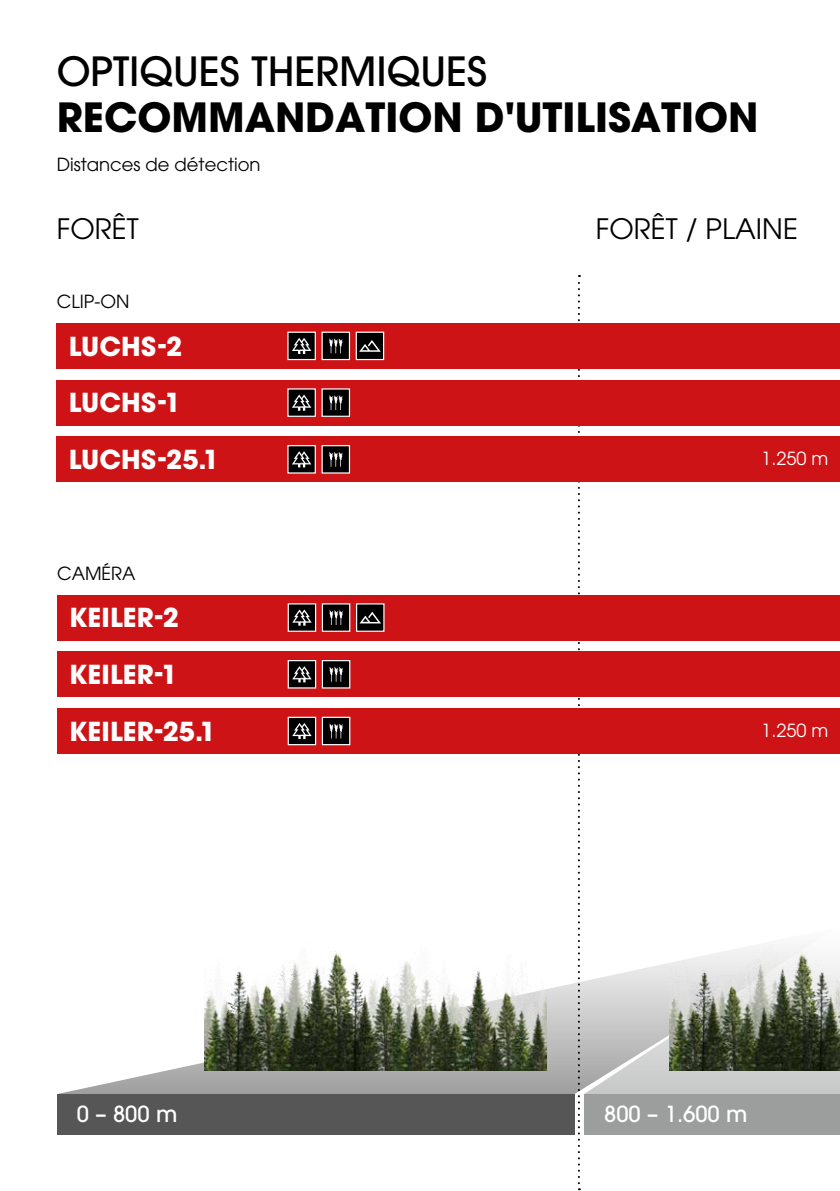
<style>
.page{position:relative;width:840px;height:1191px;background:#fff}
.page>*{position:absolute;margin:0;border:0;box-sizing:border-box;transform-origin:0 0}
.t1{font:700 40px "ITC Avant Garde Pro";color:#000}
.t2{font:500 40px "ITC Avant Garde Pro";color:#000}
.t3{font:28px "ITC Avant Garde Pro";color:#000}
.t4{font:700 26px/56.6px "ITC Avant Garde Pro";letter-spacing:.005em;color:#fff}
.t5{font:500 22px "ITC Avant Garde Pro";color:#fff}
.t6{font:18px "ITC Avant Garde Pro";color:#000}
.t7{font:18px "ITC Avant Garde Pro";color:#fff}
</style>
<div class="page">
<svg style="left:58px;top:927px;width:525px;height:167px"></svg>
<svg style="left:583px;top:963px;width:256px;height:131px;background:#cdcecd"></svg>
<svg style="left:577px;top:275px;width:2px;height:915px"></svg>
<img style="left:204px;top:943px;width:342px;height:127px">
<img style="left:669px;top:944px;width:170px;height:126px">
<div style="left:57px;top:1094px;width:517px;height:40px;background:#565656"></div>
<div style="left:583px;top:1094px;width:256px;height:40px;background:#9c9d9d"></div>
<div style="left:57px;top:708px;width:782px;height:45px;background:#cd1316"></div>
<div style="left:288px;top:717px;width:27px;height:27px;background:#000"></div>
<svg style="left:292px;top:723px;width:19px;height:16px"></svg>
<div style="left:287px;top:716px;width:29px;height:29px;border:1px solid #fff"></div>
<div style="left:322px;top:717px;width:27px;height:27px;background:#000"></div>
<svg style="left:329px;top:723px;width:14px;height:15px"></svg>
<div style="left:321px;top:716px;width:29px;height:29px;border:1px solid #fff"></div>
<div style="left:57px;top:651px;width:782px;height:46px;background:#cd1316"></div>
<div style="left:288px;top:660px;width:27px;height:28px;background:#000"></div>
<svg style="left:292px;top:666px;width:19px;height:16px"></svg>
<div style="left:287px;top:660px;width:29px;height:28px;border:1px solid #fff"></div>
<div style="left:322px;top:660px;width:27px;height:28px;background:#000"></div>
<svg style="left:329px;top:667px;width:14px;height:14px"></svg>
<div style="left:321px;top:660px;width:29px;height:28px;border:1px solid #fff"></div>
<div style="left:57px;top:595px;width:782px;height:45px;background:#cd1316"></div>
<div style="left:356px;top:604px;width:28px;height:27px;background:#000"></div>
<svg style="left:360px;top:611px;width:21px;height:12px"></svg>
<div style="left:356px;top:603px;width:28px;height:29px;border:1px solid #fff"></div>
<div style="left:288px;top:604px;width:27px;height:27px;background:#000"></div>
<svg style="left:292px;top:609px;width:19px;height:16px"></svg>
<div style="left:287px;top:603px;width:29px;height:29px;border:1px solid #fff"></div>
<div style="left:322px;top:604px;width:27px;height:27px;background:#000"></div>
<svg style="left:329px;top:610px;width:14px;height:15px"></svg>
<div style="left:321px;top:603px;width:29px;height:29px;border:1px solid #fff"></div>
<div style="left:57px;top:380px;width:782px;height:45px;background:#cd1316"></div>
<div style="left:288px;top:389px;width:27px;height:27px;background:#000"></div>
<svg style="left:292px;top:394px;width:19px;height:17px"></svg>
<div style="left:287px;top:388px;width:29px;height:29px;border:1px solid #fff"></div>
<div style="left:322px;top:389px;width:27px;height:27px;background:#000"></div>
<svg style="left:329px;top:395px;width:13px;height:15px"></svg>
<div style="left:321px;top:388px;width:29px;height:29px;border:1px solid #fff"></div>
<div style="left:57px;top:436px;width:782px;height:46px;background:#cd1316"></div>
<div style="left:288px;top:446px;width:27px;height:27px;background:#000"></div>
<svg style="left:292px;top:451px;width:19px;height:16px"></svg>
<div style="left:287px;top:445px;width:29px;height:28px;border:1px solid #fff"></div>
<div style="left:322px;top:446px;width:27px;height:27px;background:#000"></div>
<svg style="left:329px;top:452px;width:13px;height:15px"></svg>
<div style="left:321px;top:445px;width:29px;height:28px;border:1px solid #fff"></div>
<div style="left:57px;top:323px;width:782px;height:45px;background:#cd1316"></div>
<div style="left:356px;top:332px;width:27px;height:27px;background:#000"></div>
<svg style="left:359px;top:340px;width:21px;height:12px"></svg>
<div style="left:355px;top:331px;width:29px;height:29px;border:1px solid #fff"></div>
<div style="left:288px;top:332px;width:27px;height:27px;background:#000"></div>
<svg style="left:292px;top:338px;width:19px;height:16px"></svg>
<div style="left:287px;top:331px;width:29px;height:29px;border:1px solid #fff"></div>
<div style="left:322px;top:332px;width:27px;height:27px;background:#000"></div>
<svg style="left:329px;top:338px;width:13px;height:15px"></svg>
<div style="left:321px;top:331px;width:29px;height:29px;border:1px solid #fff"></div>
<h1 class="t2" style="left:57px;top:46px;width:431px">OPTIQUES THERMIQUES</h1>
<h1 class="t1" style="left:57px;top:91px;width:703px">RECOMMANDATION D'UTILISATION</h1>
<p class="t6" style="left:57px;top:153px;width:205px">Distances de détection</p>
<p class="t3" style="left:57px;top:211px;width:83px">FORÊT</p>
<p class="t3" style="left:595px;top:211px;width:203px">FORÊT / PLAINE</p>
<p class="t6" style="left:57px;top:290px;width:74px">CLIP-ON</p>
<p class="t4" style="left:69px;top:317px;width:115px">LUCHS-2</p>
<p class="t4" style="left:69px;top:374px;width:152px">LUCHS-1<br>LUCHS-25.1</p>
<p class="t6" style="left:57px;top:562px;width:80px">CAMÉRA</p>
<p class="t4" style="left:69px;top:589px;width:111px">KEILER-2</p>
<p class="t4" style="left:69px;top:646px;width:110px">KEILER-1</p>
<p class="t7" style="left:761px;top:447px;width:68px">1.250 m</p>
<p class="t4" style="left:69px;top:702px;width:148px">KEILER-25.1</p>
<p class="t7" style="left:761px;top:719px;width:68px">1.250 m</p>
<p class="t5" style="left:77px;top:1100px;width:102px">0 – 800 m</p>
<p class="t5" style="left:603px;top:1100px;width:145px">800 – 1.600 m</p>
</div>
